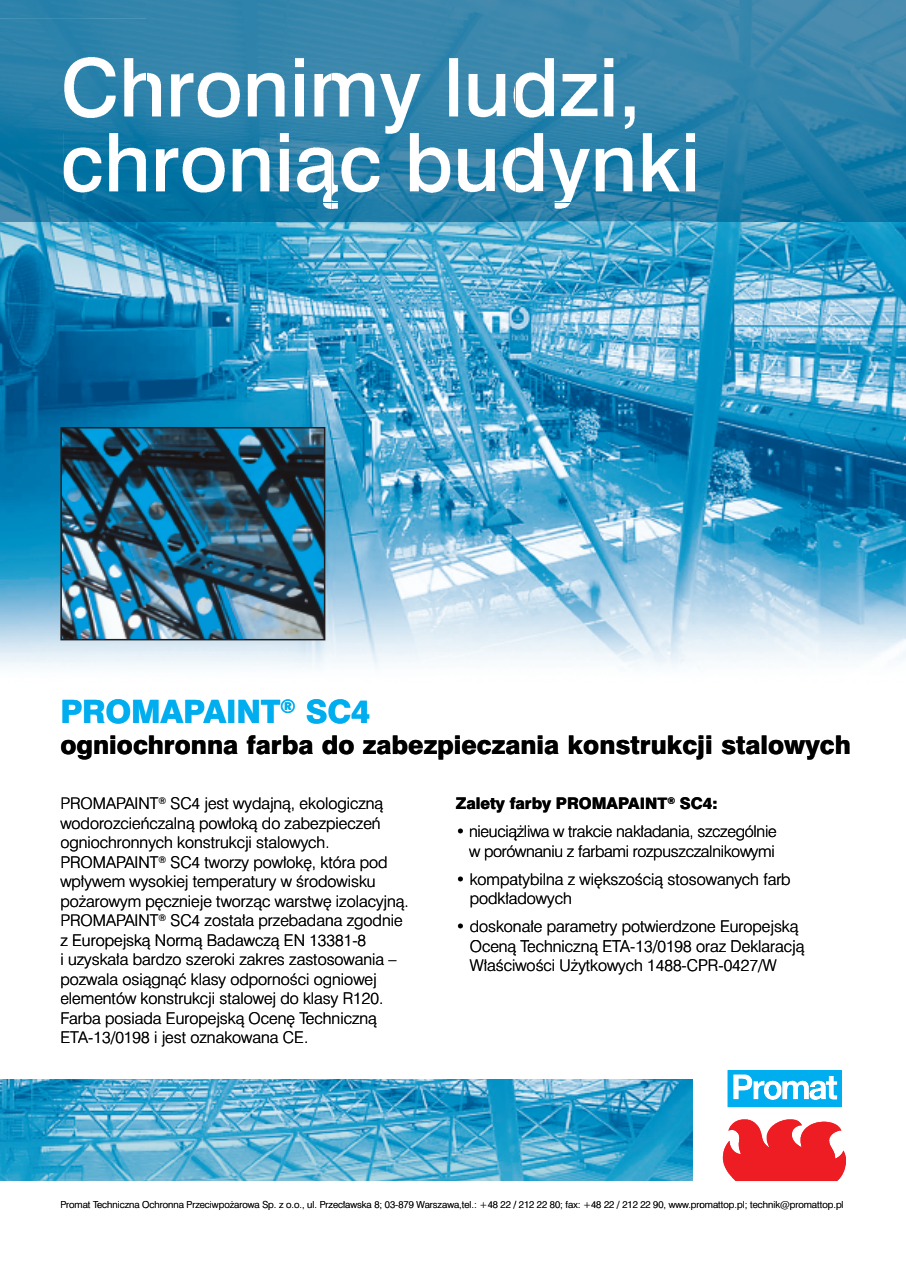
<style>
.page{position:relative;width:906px;height:1268px;background:#fff}
.page>*{position:absolute;margin:0;border:0;box-sizing:border-box;transform-origin:0 0}
.t1{font:30px "Swis 721 Hv PL Regular+LQAQRL";letter-spacing:-.01em;color:#00aeef}
.t2{font:24px "Swis 721 Hv PL Regular+LQAQRL";color:#000}
.t3{font:15px "Swis 721 Lt PL Regular+LWKLXW";color:#000}
.t4{font:15px "Swis 721 Lt PL Regular+LWKLXW";letter-spacing:-.02em;color:#000}
.t5{font:15px "Swis 721 Hv PL Regular+LQAQRL";color:#000}
.t6{font:15px "Swis 721 Lt PL Regular+LWKLXW";color:#231f20}
.t7{font:9px "Swis 721 Lt PL Regular+LWKLXW";color:#000}
</style>
<div class="page">
<img style="left:0;top:1079px;width:693px;height:101px">
<img style="left:0;top:221px;width:906px;height:447px">
<img style="left:63px;top:430px;width:259px;height:207px">
<div style="left:60px;top:427px;width:265px;height:213px;border:2px solid #231f20"></div>
<img style="left:0;top:0;width:906px;height:221px">
<svg style="left:0;top:0;width:7px;height:3px"></svg>
<svg style="left:884px;top:0;width:22px;height:18px"></svg>
<img style="left:63px;top:57px;width:84px;height:146px">
<img style="left:66px;top:183px;width:80px;height:9px">
<img style="left:68px;top:105px;width:65px;height:13px">
<img style="left:64px;top:133px;width:452px;height:1px">
<img style="left:156px;top:188px;width:360px;height:15px">
<img style="left:152px;top:112px;width:171px;height:5px">
<img style="left:340px;top:114px;width:165px;height:19px">
<svg style="left:385px;top:133px;width:12px;height:1px"></svg>
<img style="left:516px;top:133px;width:179px;height:76px">
<img style="left:516px;top:57px;width:125px;height:77px">
<img style="left:520px;top:112px;width:114px;height:17px">
<svg style="left:323px;top:203px;width:15px;height:6px"></svg>
<img style="left:554px;top:203px;width:16px;height:6px">
<svg style="left:727px;top:1070px;width:114px;height:36px"></svg>
<svg style="left:723px;top:1119px;width:123px;height:61px"></svg>
<h1 class="t1" style="left:60px;top:694px;width:311px">PROMAPAINT<sup>®</sup> SC4</h1>
<h2 class="t2" style="left:76px;top:731px;width:18px">g</h2>
<h2 class="t2" style="left:60px;top:731px;width:792px">o niochronna farba do zabez ieczania konstrukc i stalow ch</h2>
<h2 class="t2" style="left:437px;top:731px;width:18px">p</h2>
<h2 class="t2" style="left:697px;top:731px;width:10px">j</h2>
<h2 class="t2" style="left:805px;top:731px;width:16px">y</h2>
<p class="t3" style="left:60px;top:795px;width:324px">PROMAPAINT<sup>®</sup> SC4 jest wydajną, ekologiczną</p>
<p class="t3" style="left:60px;top:814px;width:322px">wodorozcieńczalną powłoką do zabezpieczeń</p>
<p class="t3" style="left:60px;top:834px;width:271px">ogniochronnych konstrukcji stalowych.</p>
<p class="t3" style="left:60px;top:853px;width:329px">PROMAPAINT<sup>®</sup> SC4 tworzy powłokę, która pod</p>
<p class="t3" style="left:60px;top:873px;width:317px">wpływem wysokiej temperatury w środowisku</p>
<p class="t3" style="left:60px;top:892px;width:350px">pożarowym pęcznieje tworząc warstwę izolacyjną.</p>
<p class="t3" style="left:60px;top:912px;width:344px">PROMAPAINT<sup>®</sup> SC4 została przebadana zgodnie</p>
<p class="t3" style="left:60px;top:931px;width:307px">z Europejską Normą Badawczą EN 13381-8</p>
<p class="t6" style="left:235px;top:931px;width:10px">a</p>
<p class="t6" style="left:263px;top:931px;width:9px">z</p>
<p class="t3" style="left:60px;top:951px;width:338px">i uzyskała bardzo szeroki zakres zastosowania –</p>
<p class="t3" style="left:60px;top:970px;width:318px">pozwala osiągnąć klasy odporności ogniowej</p>
<p class="t3" style="left:60px;top:990px;width:324px">elementów konstrukcji stalowej do klasy R120.</p>
<p class="t3" style="left:60px;top:1009px;width:318px">Farba posiada Europejską Ocenę Techniczną</p>
<p class="t3" style="left:60px;top:1029px;width:249px">ETA-13/0198 i jest oznakowana CE.</p>
<p class="t5" style="left:456px;top:795px;width:263px">Zalety farby PROMAPAINT<sup>®</sup> SC4:</p>
<p class="t4" style="left:456px;top:823px;width:322px">• nieuciążliwa w trakcie nakładania, szczególnie</p>
<p class="t4" style="left:469px;top:842px;width:307px">w porównaniu z farbami rozpuszczalnikowymi</p>
<p class="t3" style="left:456px;top:870px;width:336px">• kompatybilna z większością stosowanych farb</p>
<p class="t3" style="left:470px;top:890px;width:103px">podkładowych</p>
<p class="t3" style="left:456px;top:918px;width:344px">• doskonałe parametry potwierdzone Europejską</p>
<p class="t3" style="left:470px;top:937px;width:336px">Oceną Techniczną ETA-13/0198 oraz Deklaracją</p>
<p class="t3" style="left:470px;top:957px;width:308px">Właściwości Użytkowych 1488-CPR-0427/W</p>
<p class="t7" style="left:60px;top:1199px;width:784px">Promat Techniczna chronna Przeciwpożarowa Sp. z o.o., ul. Przecławska 8; 03-879 Warszawa,tel.: +48 22 / 212 22 80; fax: +48 22 / 212 22 90, www.promattop.pl; technik@promattop.pl</p>
<p class="t7" style="left:142px;top:1199px;width:9px">O</p>
</div>
